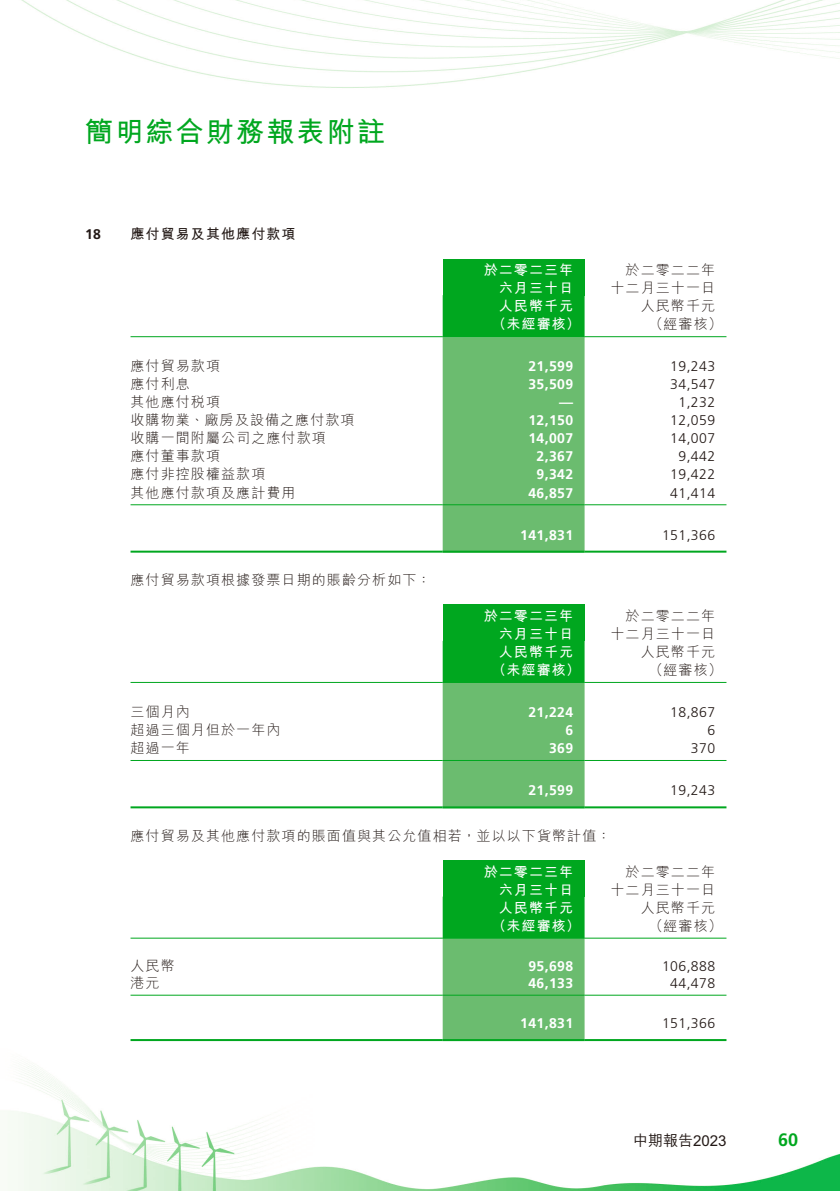
<style>
.page{position:relative;width:840px;height:1191px;background:#fff}
.page>*{position:absolute;margin:0;border:0;box-sizing:border-box;transform-origin:0 0}
.t1{font:700 28px "M Hei HK";letter-spacing:.08em;color:#00a71f}
.t2{font:700 18px "Frutiger LT Std";color:#00a71f}
.t3{font:500 15px "M Hei HK";color:#231916}
.t4{font:300 14px/18px "M Hei HK";letter-spacing:.08em;color:#231916;text-align:right}
.t5{font:300 14px "Frutiger LT Std";letter-spacing:.03em;color:#231916}
.t6{font:700 14px "Frutiger LT Std";letter-spacing:.03em;color:#fff}
.t7{font:700 14px/18px "M Hei HK";letter-spacing:.08em;color:#fff;text-align:right}
.t8{font:700 14px "M Hei HK";letter-spacing:.08em;color:#231916}
.t9{font:700 14px "Frutiger LT Std";color:#231916}
</style>
<div class="page">
<img style="left:8px;top:860px;width:831px;height:331px">
<img style="left:21px;top:0;width:818px;height:88px">
<div style="left:442px;top:259px;width:142px;height:36px;background:#00a71f"></div>
<svg style="left:442px;top:295px;width:142px;height:255px;background:#5bb963"></svg>
<hr style="left:130px;top:336px;width:312px;height:1px;background:#00a71f">
<hr style="left:442px;top:336px;width:142px;height:1px;background:#00a71f">
<hr style="left:584px;top:336px;width:142px;height:1px;background:#00a71f">
<hr style="left:130px;top:504px;width:312px;height:1px;background:#00a71f">
<hr style="left:442px;top:504px;width:142px;height:1px;background:#00a71f">
<hr style="left:584px;top:504px;width:142px;height:1px;background:#00a71f">
<hr style="left:130px;top:550px;width:312px;height:2px;background:#00a71f">
<hr style="left:442px;top:550px;width:142px;height:2px;background:#00a71f">
<hr style="left:584px;top:550px;width:142px;height:2px;background:#00a71f">
<div style="left:442px;top:605px;width:142px;height:36px;background:#00a71f"></div>
<svg style="left:442px;top:641px;width:142px;height:165px;background:#50b75b"></svg>
<hr style="left:130px;top:682px;width:312px;height:1px;background:#00a71f">
<hr style="left:442px;top:682px;width:142px;height:1px;background:#00a71f">
<hr style="left:584px;top:682px;width:142px;height:1px;background:#00a71f">
<hr style="left:130px;top:760px;width:312px;height:1px;background:#00a71f">
<hr style="left:442px;top:760px;width:142px;height:1px;background:#00a71f">
<hr style="left:584px;top:760px;width:142px;height:1px;background:#00a71f">
<hr style="left:130px;top:806px;width:312px;height:2px;background:#00a71f">
<hr style="left:442px;top:806px;width:142px;height:2px;background:#00a71f">
<hr style="left:584px;top:806px;width:142px;height:2px;background:#00a71f">
<div style="left:442px;top:860px;width:142px;height:36px;background:#00a71f"></div>
<svg style="left:442px;top:896px;width:142px;height:143px;background:#4bb657"></svg>
<hr style="left:130px;top:937px;width:312px;height:1px;background:#00a71f">
<hr style="left:442px;top:937px;width:142px;height:1px;background:#00a71f">
<hr style="left:584px;top:937px;width:142px;height:1px;background:#00a71f">
<hr style="left:130px;top:994px;width:312px;height:1px;background:#00a71f">
<hr style="left:442px;top:994px;width:142px;height:1px;background:#00a71f">
<hr style="left:584px;top:994px;width:142px;height:1px;background:#00a71f">
<hr style="left:130px;top:1039px;width:312px;height:2px;background:#00a71f">
<hr style="left:442px;top:1039px;width:142px;height:2px;background:#00a71f">
<hr style="left:584px;top:1039px;width:142px;height:2px;background:#00a71f">
<h1 class="t1" style="left:85px;top:111px;width:301px">簡明綜合財務報表附註</h1>
<p class="t9" style="left:85px;top:226px;width:17px">18</p>
<p class="t8" style="left:130px;top:224px;width:166px">應付貿易及其他應付款項</p>
<p class="t7" style="left:483px;top:260px;width:91px">於二零二三年六月三十日</p>
<p class="t4" style="left:610px;top:261px;width:106px">於二零二二年十二月三十一日</p>
<p class="t7" style="left:498px;top:296px;width:76px">人民幣千元</p>
<p class="t4" style="left:640px;top:297px;width:76px">人民幣千元</p>
<p class="t7" style="left:492px;top:314px;width:90px">（未經審核）</p>
<p class="t4" style="left:648px;top:315px;width:74px">（經審核）</p>
<p class="t4" style="left:130px;top:357px;width:91px">應付貿易款項</p>
<p class="t6" style="left:528px;top:358px;width:46px">21,599</p>
<p class="t5" style="left:670px;top:359px;width:46px">19,243</p>
<p class="t4" style="left:130px;top:375px;width:61px">應付利息</p>
<p class="t6" style="left:528px;top:376px;width:46px">35,509</p>
<p class="t5" style="left:670px;top:377px;width:46px">34,547</p>
<p class="t4" style="left:130px;top:393px;width:91px">其他應付稅項</p>
<p class="t6" style="left:559px;top:393px;width:15px">—</p>
<p class="t5" style="left:678px;top:395px;width:38px">1,232</p>
<p class="t4" style="left:130px;top:411px;width:225px">收購物業、廠房及設備之應付款項</p>
<p class="t6" style="left:528px;top:412px;width:46px">12,150</p>
<p class="t5" style="left:670px;top:413px;width:46px">12,059</p>
<p class="t4" style="left:130px;top:429px;width:197px">收購一間附屬公司之應付款項</p>
<p class="t6" style="left:528px;top:430px;width:46px">14,007</p>
<p class="t5" style="left:670px;top:431px;width:46px">14,007</p>
<p class="t4" style="left:130px;top:447px;width:91px">應付董事款項</p>
<p class="t6" style="left:536px;top:448px;width:38px">2,367</p>
<p class="t5" style="left:678px;top:449px;width:38px">9,442</p>
<p class="t4" style="left:130px;top:465px;width:136px">應付非控股權益款項</p>
<p class="t6" style="left:536px;top:466px;width:38px">9,342</p>
<p class="t5" style="left:670px;top:467px;width:46px">19,422</p>
<p class="t4" style="left:130px;top:483px;width:166px">其他應付款項及應計費用</p>
<p class="t6" style="left:528px;top:484px;width:46px">46,857</p>
<p class="t5" style="left:670px;top:485px;width:46px">41,414</p>
<p class="t6" style="left:520px;top:526px;width:54px">141,831</p>
<p class="t5" style="left:661px;top:527px;width:54px">151,366</p>
<p class="t4" style="left:130px;top:571px;width:302px">應付貿易款項根據發票日期的賬齡分析如下：</p>
<p class="t7" style="left:483px;top:606px;width:91px">於二零二三年六月三十日</p>
<p class="t4" style="left:610px;top:607px;width:106px">於二零二二年十二月三十一日</p>
<p class="t7" style="left:498px;top:642px;width:76px">人民幣千元</p>
<p class="t4" style="left:640px;top:643px;width:76px">人民幣千元</p>
<p class="t7" style="left:492px;top:660px;width:90px">（未經審核）</p>
<p class="t4" style="left:648px;top:661px;width:74px">（經審核）</p>
<p class="t4" style="left:130px;top:703px;width:61px">三個月內</p>
<p class="t6" style="left:528px;top:704px;width:46px">21,224</p>
<p class="t5" style="left:670px;top:704px;width:46px">18,867</p>
<p class="t4" style="left:130px;top:721px;width:151px">超過三個月但於一年內</p>
<p class="t6" style="left:565px;top:722px;width:9px">6</p>
<p class="t5" style="left:707px;top:722px;width:9px">6</p>
<p class="t4" style="left:130px;top:739px;width:61px">超過一年</p>
<p class="t6" style="left:548px;top:740px;width:26px">369</p>
<p class="t5" style="left:690px;top:740px;width:26px">370</p>
<p class="t6" style="left:528px;top:782px;width:46px">21,599</p>
<p class="t5" style="left:670px;top:782px;width:46px">19,243</p>
<p class="t4" style="left:130px;top:826px;width:481px">應付貿易及其他應付款項的賬面值與其公允值相若，並以以下貨幣計值：</p>
<p class="t7" style="left:483px;top:861px;width:91px">於二零二三年六月三十日</p>
<p class="t4" style="left:610px;top:862px;width:106px">於二零二二年十二月三十一日</p>
<p class="t7" style="left:498px;top:897px;width:76px">人民幣千元</p>
<p class="t4" style="left:640px;top:898px;width:76px">人民幣千元</p>
<p class="t7" style="left:492px;top:915px;width:90px">（未經審核）</p>
<p class="t4" style="left:648px;top:916px;width:74px">（經審核）</p>
<p class="t4" style="left:130px;top:956px;width:46px">人民幣</p>
<p class="t6" style="left:528px;top:957px;width:46px">95,698</p>
<p class="t5" style="left:661px;top:958px;width:54px">106,888</p>
<p class="t4" style="left:130px;top:973px;width:31px">港元</p>
<p class="t6" style="left:528px;top:974px;width:46px">46,133</p>
<p class="t5" style="left:670px;top:975px;width:46px">44,478</p>
<p class="t6" style="left:520px;top:1014px;width:54px">141,831</p>
<p class="t5" style="left:661px;top:1015px;width:54px">151,366</p>
<p class="t3" style="left:632px;top:1130px;width:95px">中期報告2023</p>
<p class="t2" style="left:777px;top:1129px;width:22px">60</p>
</div>
